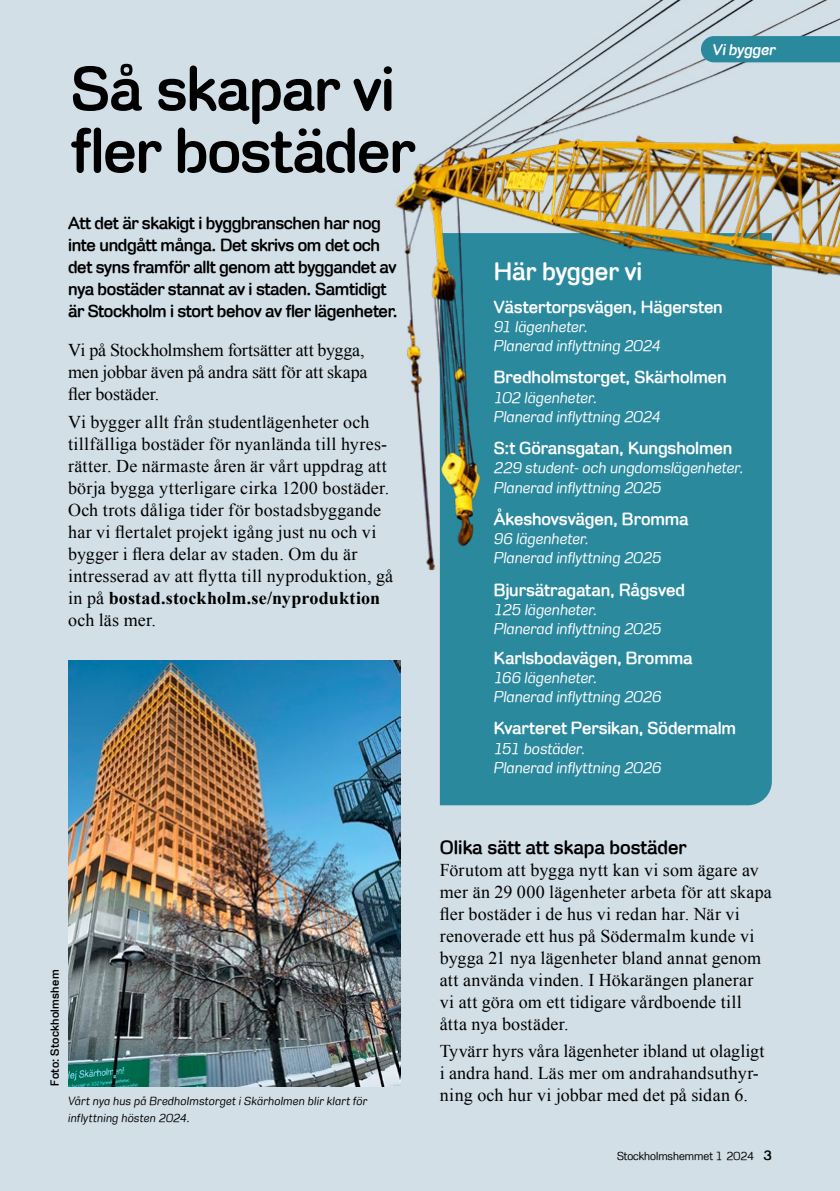
<style>
.page{position:relative;width:840px;height:1191px;background:#fff}
.page>*{position:absolute;margin:0;border:0;box-sizing:border-box;transform-origin:0 0}
.t1{font:700 64px/62px "Stockholm Runt";letter-spacing:-.015em;color:#000}
.H2_mellanrubik_2023{font:700 26px "Stockholm Runt";letter-spacing:-.005em;color:#fff}
.H2_mellanrubik_2023-2{font:700 20px "Stockholm Runt";color:#000}
.P_Brödtext_2023{font:18px/22px "Times New Roman";letter-spacing:.01em;color:#000}
.P_ingress_2023{font:700 18px/22px "Stockholm Runt";letter-spacing:-.02em;color:#000}
.P_sans_2023{font:700 18px "Stockholm Runt";letter-spacing:-.005em;color:#fff}
.P_Brödtext_2023-2{font:18px/22px "Times New Roman";letter-spacing:-.01em;color:#000}
.P_bildtext_v_2023{font:italic 16px/19.2px "Stockholm Runt";letter-spacing:.015em;color:#fff}
.t2{font:italic 700 16px "Stockholm Runt";letter-spacing:-.005em;color:#fff}
.P_bildtext_v_2023-2{font:italic 12px/17.2px "Stockholm Runt";letter-spacing:.03em;color:#000}
.t3{font:12px "Stockholm Runt";color:#000}
.P_bildtext_v_2023-3{font:700 12px "Stockholm Runt";letter-spacing:.02em;color:#000}
.s1{font-weight:700}
.s2{font-weight:700;font-size:14px}
</style>
<div class="page">
<div style="left:0;top:0;width:839px;height:1191px;background:#d2dfe6"></div>
<img style="left:68px;top:660px;width:332px;height:426px">
<div style="left:439px;top:601px;width:332px;height:204px;background:#2b899e"></div>
<img style="left:395px;top:0;width:444px;height:601px">
<div style="left:700px;top:36px;width:139px;height:26px;background:#2b899e"></div>
<h1 class="t1" style="left:71px;top:57px;width:345px">Så skapar vi fler bostäder</h1>
<p class="P_ingress_2023" style="left:68px;top:212px;width:331px">Att det är skakigt i byggbranschen har nog inte undgått många. Det skrivs om det och det syns framför allt genom att byggandet av nya bostäder stannat av i staden. Samtidigt är Stockholm i stort behov av fler lägenheter.</p>
<p class="P_Brödtext_2023-2" style="left:68px;top:339px;width:301px">Vi på Stockholmshem fortsätter att bygga, men jobbar även på andra sätt för att skapa fler bostäder.</p>
<p class="P_Brödtext_2023" style="left:68px;top:411px;width:322px">Vi bygger allt från studentlägenheter och tillfälliga bostäder för nyanlända till hyres&shy;rätter. De närmaste åren är vårt uppdrag att börja bygga ytterligare cirka 1200 bostäder.</p>
<p class="P_Brödtext_2023" style="left:68px;top:498px;width:326px">Och trots dåliga tider för bostadsbyggande har vi flertalet projekt igång just nu och vi bygger i flera delar av staden. Om du är intresserad av att flytta till nyproduktion, gå in på <span class="s1">bostad.stockholm.se/nyproduktion </span>och läs mer.</p>
<p class="t2" style="left:712px;top:41px;width:64px">Vi bygger</p>
<p class="H2_mellanrubik_2023" style="left:493px;top:256px;width:150px">Här bygger vi</p>
<p class="P_sans_2023" style="left:493px;top:296px;width:230px">Västertorpsvägen, Hägersten</p>
<p class="P_bildtext_v_2023" style="left:493px;top:317px;width:168px">91 lägenheter.<br>Planerad inflyttning 2024</p>
<p class="P_sans_2023" style="left:493px;top:367px;width:234px">Bredholmstorget, Skärholmen</p>
<p class="P_bildtext_v_2023" style="left:493px;top:387px;width:168px">102 lägenheter.<br>Planerad inflyttning 2024</p>
<p class="P_sans_2023" style="left:493px;top:437px;width:240px">S:t Göransgatan, Kungsholmen</p>
<p class="P_bildtext_v_2023" style="left:493px;top:458px;width:251px">229 student- och ungdomslägenheter.<br>Planerad inflyttning 2025</p>
<p class="P_sans_2023" style="left:493px;top:508px;width:196px">Åkeshovsvägen, Bromma</p>
<p class="P_bildtext_v_2023" style="left:493px;top:529px;width:169px">96 lägenheter.<br>Planerad inflyttning 2025</p>
<p class="P_sans_2023" style="left:493px;top:579px;width:192px">Bjursätragatan, Rågsved</p>
<p class="P_bildtext_v_2023" style="left:493px;top:600px;width:169px">125 lägenheter.<br>Planerad inflyttning 2025</p>
<p class="P_sans_2023" style="left:493px;top:647px;width:200px">Karlsbodavägen, Bromma</p>
<p class="P_bildtext_v_2023" style="left:493px;top:667px;width:169px">166 lägenheter.<br>Planerad inflyttning 2026</p>
<p class="P_sans_2023" style="left:493px;top:718px;width:244px">Kvarteret Persikan, Södermalm</p>
<p class="P_bildtext_v_2023" style="left:493px;top:738px;width:169px">151 bostäder.<br>Planerad inflyttning 2026</p>
<p class="P_bildtext_v_2023-3" style="left:48px;top:1085px;width:117px;rotate:-90deg">Foto: Stockholmshem</p>
<p class="P_bildtext_v_2023-2" style="left:68px;top:1092px;width:300px">Vårt nya hus på Bredholmstorget i Skärholmen blir klart för inflyttning hösten 2024.</p>
<p class="H2_mellanrubik_2023-2" style="left:439px;top:835px;width:248px">Olika sätt att skapa bostäder</p>
<p class="P_Brödtext_2023" style="left:439px;top:858px;width:333px">Förutom att bygga nytt kan vi som ägare av mer än 29 000 lägenheter arbeta för att skapa fler bostäder i de hus vi redan har. När vi renoverade ett hus på Södermalm kunde vi bygga 21 nya lägenheter bland annat genom att använda vinden. I Hökarängen planerar vi att göra om ett tidigare vårdboende till åtta nya bostäder.</p>
<p class="P_Brödtext_2023" style="left:439px;top:1040px;width:326px">Tyvärr hyrs våra lägenheter ibland ut olagligt i andra hand. Läs mer om andrahandsuthyr&shy;ning och hur vi jobbar med det på sidan 6.</p>
<p class="t3" style="left:616px;top:1148px;width:156px">Stockholmshemmet 1 2024 <span class="s2">3</span></p>
</div>
